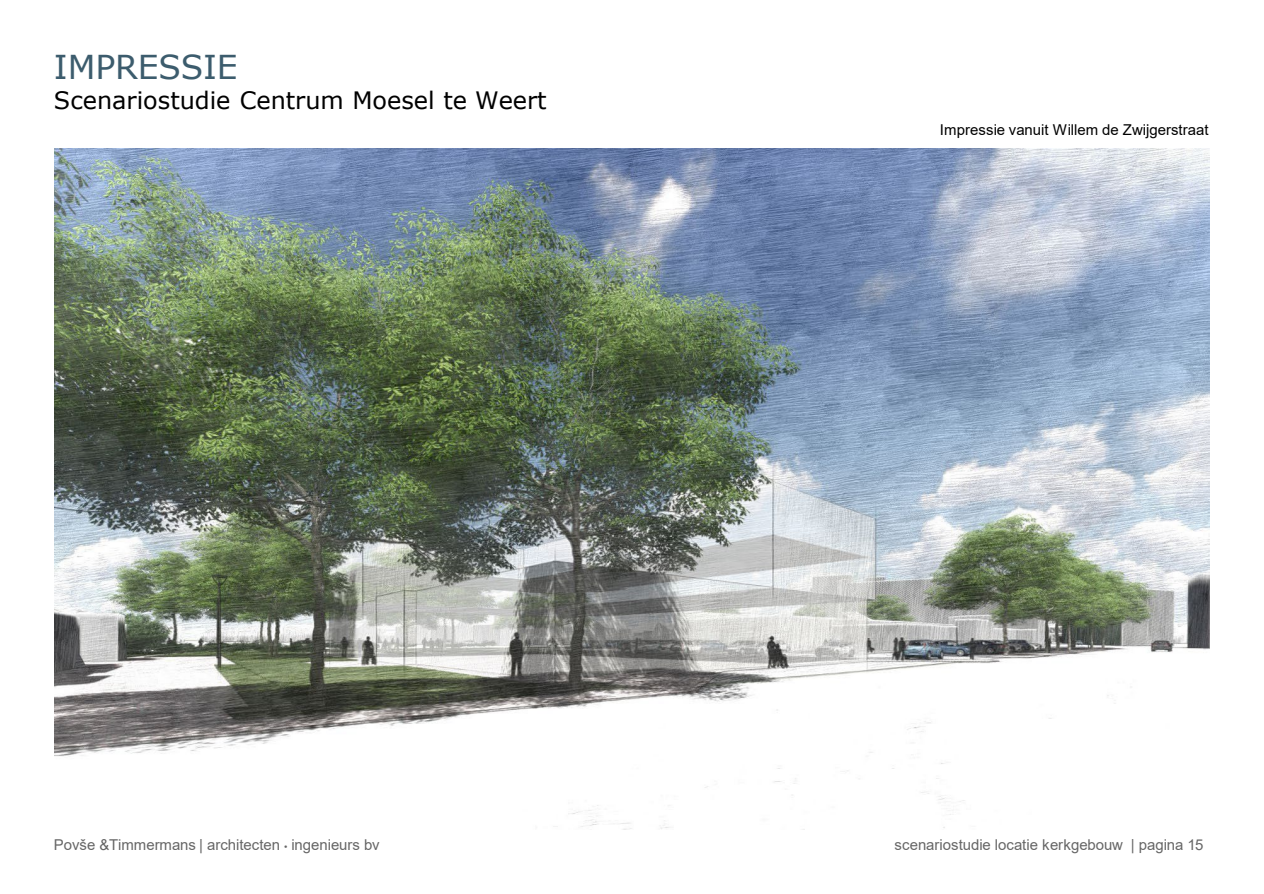
<style>
.page{position:relative;width:1264px;height:894px;background:#fff}
.page>*{position:absolute;margin:0;border:0;box-sizing:border-box;transform-origin:0 0}
.t1{font:33px "Verdana";letter-spacing:-.005em;color:#3c5c6d}
.t2{font:24px "Verdana";color:#000}
.t3{font:15px "Arial";color:#666}
.t4{font:15px "Arial";color:#000}
.s1{font-family:"Arial Unicode MS";font-size:9.75px}
</style>
<div class="page">
<img style="left:54px;top:149px;width:1155px;height:680px">
<h2 class="t1" style="left:54px;top:44px;width:185px">IMPRESSIE</h2>
<h2 class="t2" style="left:54px;top:83px;width:494px">Scenariostudie Centrum Moesel te Weert</h2>
<p class="t4" style="left:939px;top:120px;width:270px">Impressie vanuit Willem de Zwijgerstraat</p>
<p class="t3" style="left:54px;top:834px;width:327px">Povše &amp;Timmermans | architecten <span class="s1">•</span> ingenieurs bv</p>
<p class="t3" style="left:894px;top:834px;width:310px">scenariostudie locatie kerkgebouw | pagina 15</p>
</div>
